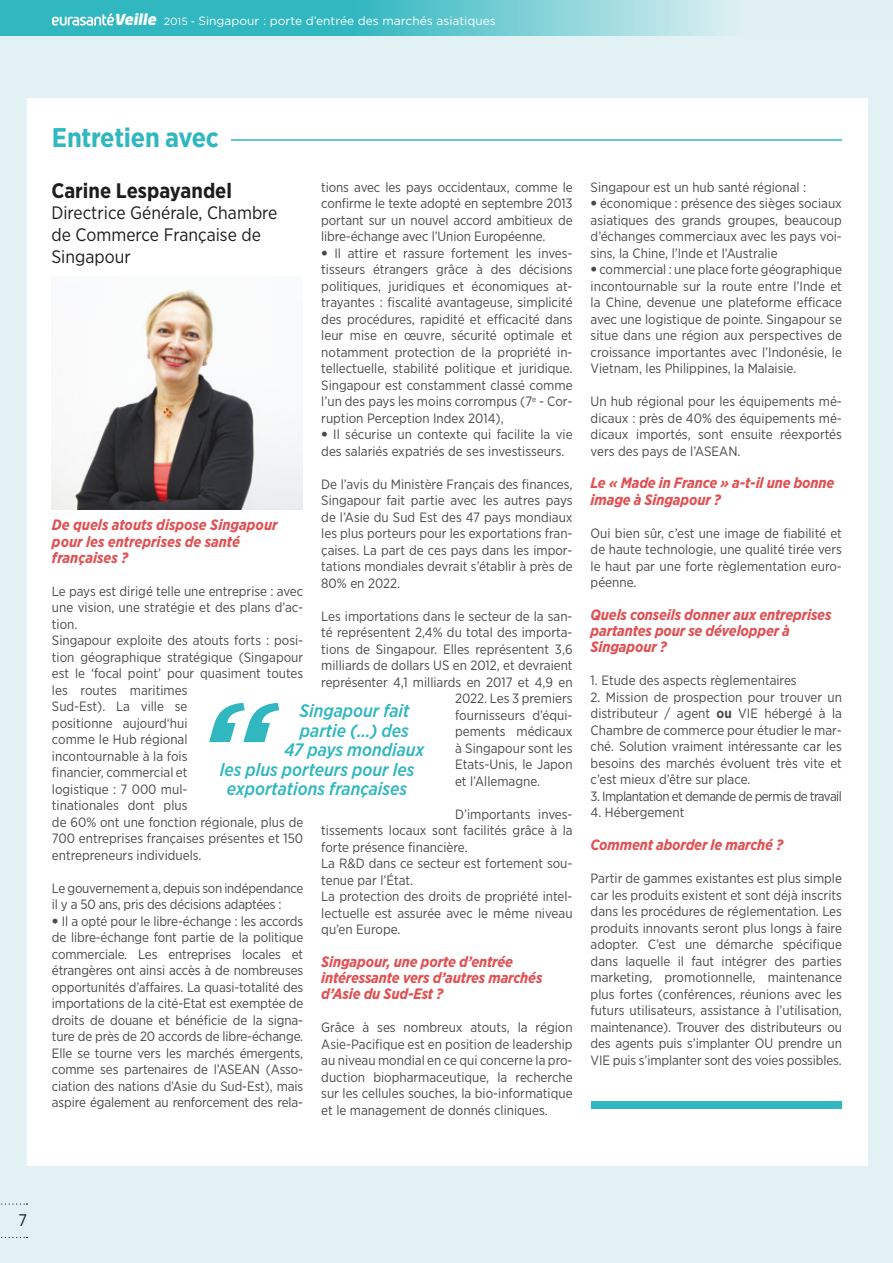
<style>
.page{position:relative;width:893px;height:1263px;background:#e2f2f4}
.page>*{position:absolute;margin:0;border:0;box-sizing:border-box;transform-origin:0 0}
.t1{font:700 27px "Gotham Narrow";letter-spacing:-.01em;color:#30b7c0}
.t2{font:700 21px "Gotham Narrow";color:#1d1d1b}
.t3{font:italic 500 18px "Gotham Narrow";color:#30b7c0}
.t4{font:18px/21.6px "Gotham Narrow";color:#1d1d1b}
.t5{font:16.8px "Gotham Narrow";color:#1d1d1b}
.t6{font:italic 700 15px/16px "Gotham Narrow";letter-spacing:-.01em;color:#e25053}
.t7{font:13.5px/16.5px "Gotham Narrow";color:#4a4a49;text-align:justify}
.t8{font:13.5px/16.5px "Gotham Narrow";letter-spacing:-.02em;color:#4a4a49}
.t9{font:13.5px "Gotham Narrow";letter-spacing:-.04em;color:#4a4a49}
.t10{font:12px "Gotham";color:#fff}
.s1{font-family:"Neo Sans Std";font-weight:900;font-style:italic;font-size:15px}
.s2{font-size:10.5px}
.s3{font-family:"Avant Garde";font-stretch:condensed}
.s4{font-weight:700}
</style>
<div class="page">
<div style="left:27px;top:98px;width:840px;height:1067px;background:#fff"></div>
<div style="left:591px;top:1101px;width:251px;height:8px;background:#30b7c0"></div>
<img style="left:51px;top:289px;width:251px;height:220px">
<svg style="left:209px;top:703px;width:70px;height:39px"></svg>
<hr style="left:231px;top:139px;width:611px;height:2px;background:#30b7c0">
<svg style="left:1px;top:1237px;width:26px;height:1px"></svg>
<svg style="left:1px;top:1203px;width:26px;height:2px"></svg>
<svg style="left:0;top:0;width:726px;height:35px;background:#5cc5cc"></svg>
<svg style="left:52px;top:13px;width:62px;height:13px"></svg>
<p class="t10" style="left:114px;top:13px;width:383px"><span class="s1">Veille</span> <span class="s2">2015 -</span> Singapour : porte d’entrée des marchés asiatiques</p>
<h1 class="t1" style="left:52px;top:121px;width:168px">Entretien avec</h1>
<p class="t7" style="left:321px;top:178px;width:253px">tions avec les pays occidentaux, comme le confirme le texte adopté en septembre 2013 portant sur un nouvel accord ambitieux de libre-échange avec l’Union Européenne.</p>
<p class="t7" style="left:321px;top:244px;width:253px"><span class="s3">•</span> Il attire et rassure fortement les inves&shy;tisseurs étrangers grâce à des décisions politiques, juridiques et économiques at&shy;trayantes : fiscalité avantageuse, simplicité des procédures, rapidité et efficacité dans leur mise en œuvre, sécurité optimale et notamment protection de la propriété in&shy;tellectuelle, stabilité politique et juridique.<br>Singapour est constamment classé comme l’un des pays les moins corrompus (7<sup>e</sup> - Cor&shy;ruption Perception Index 2014),</p>
<p class="t7" style="left:321px;top:426px;width:253px"><span class="s3">•</span> Il sécurise un contexte qui facilite la vie des salariés expatriés de ses investisseurs.</p>
<p class="t7" style="left:321px;top:475px;width:253px">De l’avis du Ministère Français des finances, Singapour fait partie avec les autres pays de l’Asie du Sud Est des 47 pays mondiaux les plus porteurs pour les exportations fran&shy;çaises. La part de ces pays dans les impor&shy;tations mondiales devrait s’établir à près de 80% en 2022.</p>
<p class="t7" style="left:321px;top:607px;width:253px">Les importations dans le secteur de la san-</p>
<p class="t7" style="left:321px;top:624px;width:253px">té représentent 2,4% du total des importa-</p>
<p class="t7" style="left:321px;top:640px;width:253px">tions de Singapour. Elles représentent 3,6</p>
<p class="t7" style="left:321px;top:657px;width:253px">milliards de dollars US en 2012, et devraient</p>
<p class="t7" style="left:321px;top:673px;width:253px">représenter 4,1 milliards en 2017 et 4,9 en</p>
<p class="t7" style="left:455px;top:690px;width:119px">2022. Les 3 premiers</p>
<p class="t7" style="left:455px;top:706px;width:119px">fournisseurs d’équi-</p>
<p class="t7" style="left:455px;top:723px;width:119px">pements médicaux</p>
<p class="t7" style="left:455px;top:739px;width:119px">à Singapour sont les</p>
<p class="t7" style="left:455px;top:756px;width:119px">Etats-Unis, le Japon</p>
<p class="t7" style="left:455px;top:772px;width:87px">et l’Allemagne.</p>
<p class="t7" style="left:321px;top:805px;width:253px;text-align:left;text-indent:134px">D’importants inves&shy;tissements locaux sont facilités grâce à la forte présence financière.<br>La R&amp;D dans ce secteur est fortement sou&shy;tenue par l’État.<br>La protection des droits de propriété intel&shy;lectuelle est assurée avec le même niveau qu’en Europe.</p>
<p class="t6" style="left:321px;top:953px;width:223px">Singapour, une porte d’entrée intéressante vers d’autres marchés d’Asie du Sud-Est ?</p>
<p class="t7" style="left:321px;top:1019px;width:253px">Grâce à ses nombreux atouts, la région Asie-Pacifique est en position de leadership au niveau mondial en ce qui concerne la pro&shy;duction biopharmaceutique, la recherche sur les cellules souches, la bio-informatique et le management de donnés cliniques.</p>
<h2 class="t2" style="left:51px;top:177px;width:182px">Carine Lespayandel</h2>
<h3 class="t4" style="left:51px;top:202px;width:228px">Directrice Générale, Chambre de Commerce Française de<br>Singapour</h3>
<p class="t6" style="left:52px;top:517px;width:227px">De quels atouts dispose Singapour pour les entreprises de santé françaises ?</p>
<p class="t7" style="left:52px;top:582px;width:253px;text-align:left">Le pays est dirigé telle une entreprise : avec une vision, une stratégie et des plans d’ac&shy;tion.<br>Singapour exploite des atouts forts : posi&shy;tion géographique stratégique (Singapour est le ‘focal point’ pour quasiment toutes les routes maritimes<br>Sud-Est). La ville se<br>positionne aujourd‘hui<br>comme le Hub régional<br>incontournable à la fois<br>financier, commercial et<br>logistique : 7 000 mul-<br>tinationales dont plus<br>de 60% ont une fonction régionale, plus de<br>700 entreprises françaises présentes et 150 entrepreneurs individuels.</p>
<p class="t8" style="left:52px;top:879px;width:253px">Le gouvernement a, depuis son indépendance il y a 50 ans, pris des décisions adaptées :</p>
<p class="t7" style="left:52px;top:912px;width:253px"><span class="s3">•</span> Il a opté pour le libre-échange : les accords de libre-échange font partie de la politique commerciale. Les entreprises locales et étrangères ont ainsi accès à de nombreuses opportunités d’affaires. La quasi-totalité des importations de la cité-Etat est exemptée de droits de douane et bénéficie de la signa&shy;ture de près de 20 accords de libre-échange.<br>Elle se tourne vers les marchés émergents, comme ses partenaires de l’ASEAN (Asso&shy;ciation des nations d’Asie du Sud-Est), mais aspire également au renforcement des rela-</p>
<h3 class="t3" style="left:299px;top:699px;width:112px">Singapour fait</h3>
<h3 class="t3" style="left:300px;top:719px;width:111px">partie (…) des</h3>
<h3 class="t3" style="left:284px;top:738px;width:142px">47 pays mondiaux</h3>
<h3 class="t3" style="left:220px;top:758px;width:196px">les plus porteurs pour les</h3>
<h3 class="t3" style="left:227px;top:777px;width:182px">exportations françaises</h3>
<p class="t7" style="left:591px;top:178px;width:217px">Singapour est un hub santé régional :</p>
<p class="t7" style="left:591px;top:195px;width:253px"><span class="s3">•</span> économique : présence des sièges sociaux asiatiques des grands groupes, beaucoup d’échanges commerciaux avec les pays voi&shy;sins, la Chine, l’Inde et l’Australie</p>
<p class="t7" style="left:591px;top:261px;width:253px"><span class="s3">•</span> commercial : une place forte géographique incontournable sur la route entre l’Inde et la Chine, devenue une plateforme efficace avec une logistique de pointe. Singapour se situe dans une région aux perspectives de croissance importantes avec l’Indonésie, le Vietnam, les Philippines, la Malaisie.</p>
<p class="t7" style="left:591px;top:393px;width:253px">Un hub régional pour les équipements mé&shy;dicaux : près de 40% des équipements mé&shy;dicaux importés, sont ensuite réexportés vers des pays de l’ASEAN.</p>
<p class="t6" style="left:591px;top:475px;width:245px;line-height:16.5px">Le « Made in France » a-t-il une bonne image à Singapour ?</p>
<p class="t7" style="left:591px;top:525px;width:253px">Oui bien sûr, c’est une image de fiabilité et de haute technologie, une qualité tirée vers le haut par une forte règlementation euro&shy;péenne.</p>
<p class="t6" style="left:591px;top:606px;width:242px">Quels conseils donner aux entreprises partantes pour se développer à<br>Singapour ?</p>
<p class="t7" style="left:591px;top:672px;width:208px">1. Etude des aspects règlementaires</p>
<p class="t7" style="left:591px;top:689px;width:253px">2. Mission de prospection pour trouver un distributeur / agent <span class="s4">ou</span> VIE hébergé à la Chambre de commerce pour étudier le mar&shy;ché. Solution vraiment intéressante car les besoins des marchés évoluent très vite et c’est mieux d’être sur place.</p>
<p class="t9" style="left:591px;top:788px;width:253px">3. Implantation et demande de permis de travail</p>
<p class="t7" style="left:591px;top:804px;width:95px">4. Hébergement</p>
<p class="t6" style="left:591px;top:837px;width:194px">Comment aborder le marché ?</p>
<p class="t7" style="left:591px;top:870px;width:253px">Partir de gammes existantes est plus simple car les produits existent et sont déjà inscrits dans les procédures de réglementation. Les produits innovants seront plus longs à faire adopter. C’est une démarche spécifique dans laquelle il faut intégrer des parties marketing, promotionnelle, maintenance plus fortes (conférences, réunions avec les futurs utilisateurs, assistance à l’utilisation, maintenance). Trouver des distributeurs ou des agents puis s’implanter OU prendre un VIE puis s’implanter sont des voies possibles.</p>
<p class="t5" style="left:18px;top:1209px;width:10px">7</p>
</div>
